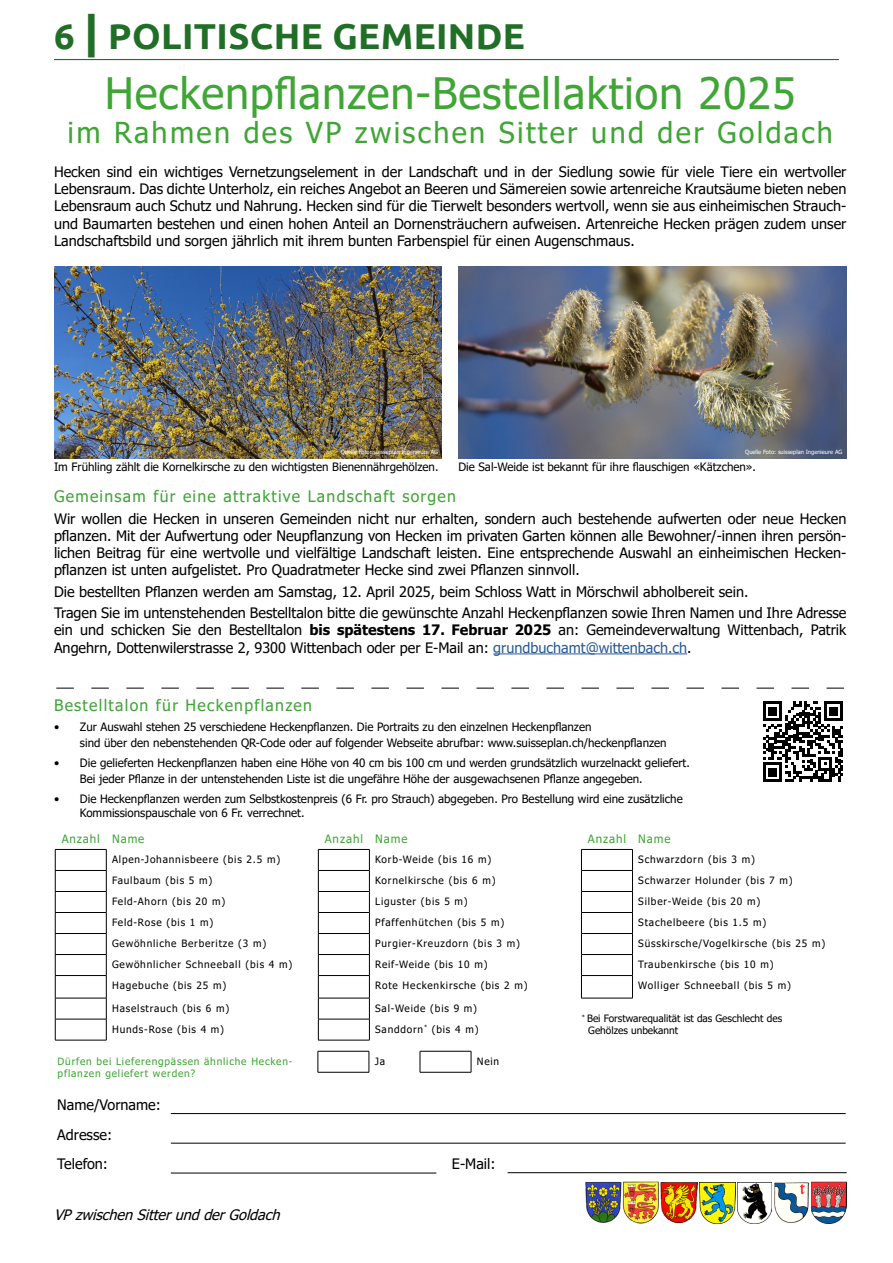
<style>
.page{position:relative;width:893px;height:1263px;background:#fff}
.page>*{position:absolute;margin:0;border:0;box-sizing:border-box;transform-origin:0 0}
.t1{font:43.2px "Tahoma";letter-spacing:.02em;color:#3fa535}
.t2{font:700 36px "Ubuntu";letter-spacing:.01em;color:#216e26}
.t3{font:28.8px "Tahoma";letter-spacing:.08em;color:#3fa535}
.t4{font:15.9px "Tahoma";letter-spacing:.08em;color:#3fa535}
.t5{font:14.4px/17.2px "Tahoma";color:#000}
.t6{font:italic 14.4px "Tahoma";color:#000}
.t7{font:11.55px/15.9px "Tahoma";color:#000}
.t8{font:11.55px "Tahoma";letter-spacing:.08em;color:#3fa535}
.t9{font:10.05px "Tahoma";letter-spacing:.08em;color:#000}
.t10{font:10.05px/12.1px "Tahoma";letter-spacing:.08em;color:#3fa535}
.t11{font:10.05px/12.1px "Tahoma";color:#000}
.t12{font:5.7px "Tahoma";color:#fff}
.s1{font-style:inherit}
.s2{font-size:45px}
.s3{font-weight:700}
.s4{color:#275b9b}
</style>
<div class="page">
<hr style="left:54px;top:59px;width:785px;height:1px;background:#216e26">
<img style="left:738px;top:1183px;width:33px;height:41px">
<img style="left:585px;top:1181px;width:113px;height:43px">
<img style="left:700px;top:1183px;width:35px;height:41px">
<img style="left:774px;top:1181px;width:36px;height:42px">
<img style="left:812px;top:1182px;width:34px;height:42px">
<img style="left:54px;top:267px;width:388px;height:191px">
<img style="left:458px;top:267px;width:388px;height:191px">
<hr style="left:493px;top:653px;width:194px;height:1px;background:#275b9b">
<svg style="left:56px;top:688px;width:789px;height:1px"></svg>
<svg style="left:763px;top:701px;width:80px;height:81px"></svg>
<hr style="left:55px;top:849px;width:51px;height:1px;background:#000">
<hr style="left:55px;top:870px;width:51px;height:1px;background:#000">
<hr style="left:55px;top:891px;width:51px;height:1px;background:#000">
<hr style="left:55px;top:912px;width:51px;height:1px;background:#000">
<hr style="left:55px;top:933px;width:51px;height:1px;background:#000">
<hr style="left:55px;top:954px;width:51px;height:1px;background:#000">
<hr style="left:55px;top:975px;width:51px;height:1px;background:#000">
<hr style="left:55px;top:998px;width:51px;height:1px;background:#000">
<hr style="left:55px;top:1019px;width:51px;height:1px;background:#000">
<svg style="left:55px;top:850px;width:1px;height:190px"></svg>
<svg style="left:106px;top:850px;width:1px;height:190px"></svg>
<hr style="left:55px;top:1040px;width:51px;height:1px;background:#000">
<hr style="left:318px;top:849px;width:52px;height:1px;background:#000">
<hr style="left:318px;top:870px;width:52px;height:1px;background:#000">
<hr style="left:318px;top:891px;width:52px;height:1px;background:#000">
<hr style="left:318px;top:912px;width:52px;height:1px;background:#000">
<hr style="left:318px;top:933px;width:52px;height:1px;background:#000">
<hr style="left:318px;top:954px;width:52px;height:1px;background:#000">
<hr style="left:318px;top:975px;width:52px;height:1px;background:#000">
<hr style="left:318px;top:998px;width:52px;height:1px;background:#000">
<hr style="left:318px;top:1019px;width:52px;height:1px;background:#000">
<svg style="left:318px;top:850px;width:1px;height:190px"></svg>
<svg style="left:369px;top:850px;width:1px;height:190px"></svg>
<hr style="left:318px;top:1040px;width:52px;height:1px;background:#000">
<hr style="left:581px;top:849px;width:52px;height:1px;background:#000">
<hr style="left:581px;top:870px;width:52px;height:1px;background:#000">
<hr style="left:581px;top:891px;width:52px;height:1px;background:#000">
<hr style="left:581px;top:912px;width:52px;height:1px;background:#000">
<hr style="left:581px;top:933px;width:52px;height:1px;background:#000">
<hr style="left:581px;top:954px;width:52px;height:1px;background:#000">
<hr style="left:581px;top:975px;width:52px;height:1px;background:#000">
<svg style="left:581px;top:850px;width:1px;height:148px"></svg>
<svg style="left:632px;top:850px;width:1px;height:148px"></svg>
<hr style="left:581px;top:998px;width:52px;height:1px;background:#000">
<hr style="left:420px;top:1051px;width:51px;height:1px;background:#000">
<svg style="left:420px;top:1051px;width:1px;height:21px"></svg>
<svg style="left:471px;top:1051px;width:1px;height:21px"></svg>
<hr style="left:420px;top:1072px;width:51px;height:1px;background:#000">
<hr style="left:318px;top:1051px;width:51px;height:1px;background:#000">
<svg style="left:318px;top:1051px;width:1px;height:21px"></svg>
<svg style="left:369px;top:1051px;width:1px;height:21px"></svg>
<hr style="left:318px;top:1072px;width:51px;height:1px;background:#000">
<hr style="left:171px;top:1113px;width:675px;height:1px;background:#000">
<hr style="left:171px;top:1143px;width:675px;height:1px;background:#000">
<hr style="left:171px;top:1173px;width:265px;height:1px;background:#000">
<hr style="left:508px;top:1172px;width:339px;height:1px;background:#000">
<h2 class="t2" style="left:54px;top:13px;width:472px"><span class="s1">6</span> <span class="s2">|</span> POLITISCHE GEMEINDE</h2>
<p class="t1" style="left:105px;top:64px;width:692px">Heckenpflanzen-Bestellaktion 2025</p>
<p class="t3" style="left:68px;top:114px;width:767px">im Rahmen des VP zwischen Sitter und der Goldach</p>
<p class="t5" style="left:54px;top:164px;width:794px;text-align:justify">Hecken sind ein wichtiges Vernetzungselement in der Landschaft und in der Siedlung sowie für viele Tiere ein wertvoller Lebensraum. Das dichte Unterholz, ein reiches Angebot an Beeren und Sämereien sowie artenreiche Krautsäume bieten neben Lebensraum auch Schutz und Nahrung. Hecken sind für die Tierwelt besonders wertvoll, wenn sie aus einheimischen Strauch&shy;und Baumarten bestehen und einen hohen Anteil an Dornensträuchern aufweisen. Artenreiche Hecken prägen zudem unser Landschaftsbild und sorgen jährlich mit ihrem bunten Farbenspiel für einen Augenschmaus.</p>
<p class="t12" style="left:341px;top:449px;width:99px">Quelle Foto: suisseplan Ingenieure AG</p>
<p class="t12" style="left:745px;top:449px;width:99px">Quelle Foto: suisseplan Ingenieure AG</p>
<p class="t7" style="left:54px;top:460px;width:386px">Im Frühling zählt die Kornelkirsche zu den wichtigsten Bienennährgehölzen.</p>
<p class="t7" style="left:458px;top:460px;width:299px">Die Sal-Weide ist bekannt für ihre flauschigen «Kätzchen».</p>
<p class="t4" style="left:54px;top:486px;width:403px">Gemeinsam für eine attraktive Landschaft sorgen</p>
<p class="t5" style="left:54px;top:510px;width:794px;text-align:justify">Wir wollen die Hecken in unseren Gemeinden nicht nur erhalten, sondern auch bestehende aufwerten oder neue Hecken pflanzen. Mit der Aufwertung oder Neupflanzung von Hecken im privaten Garten können alle Bewohner/-innen ihren persön&shy;lichen Beitrag für eine wertvolle und vielfältige Landschaft leisten. Eine entsprechende Auswahl an einheimischen Hecken&shy;pflanzen ist unten aufgelistet. Pro Quadratmeter Hecke sind zwei Pflanzen sinnvoll.</p>
<p class="t5" style="left:54px;top:582px;width:794px;line-height:21.3px">Die bestellten Pflanzen werden am Samstag, 12. April 2025, beim Schloss Watt in Mörschwil abholbereit sein.<br>Tragen Sie im untenstehenden Bestelltalon bitte die gewünschte Anzahl Heckenpflanzen sowie Ihren Namen und Ihre Adresse</p>
<p class="t5" style="left:54px;top:622px;width:794px">ein und schicken Sie den Bestelltalon <span class="s3">bis spätestens 17. Februar 2025</span> an: Gemeindeverwaltung Wittenbach, Patrik<br>Angehrn, Dottenwilerstrasse 2, 9300 Wittenbach oder per E-Mail an: <span class="s4">grundbuchamt@wittenbach.ch</span>.</p>
<p class="t4" style="left:54px;top:695px;width:260px">Bestelltalon für Heckenpflanzen</p>
<p class="t7" style="left:80px;top:720px;width:588px;text-indent:-26px">• Zur Auswahl stehen 25 verschiedene Heckenpflanzen. Die Portraits zu den einzelnen Heckenpflanzen<br>sind über den nebenstehenden QR-Code oder auf folgender Webseite abrufbar: www.suisseplan.ch/heckenpflanzen</p>
<p class="t7" style="left:80px;top:756px;width:611px;text-indent:-26px">• Die gelieferten Heckenpflanzen haben eine Höhe von 40 cm bis 100 cm und werden grundsätzlich wurzelnackt geliefert.<br>Bei jeder Pflanze in der untenstehenden Liste ist die ungefähre Höhe der ausgewachsenen Pflanze angegeben.</p>
<p class="t7" style="left:80px;top:792px;width:604px;line-height:13.8px;text-indent:-26px">• Die Heckenpflanzen werden zum Selbstkostenpreis (6 Fr. pro Strauch) abgegeben. Pro Bestellung wird eine zusätzliche<br>Kommissionspauschale von 6 Fr. verrechnet.</p>
<p class="t8" style="left:62px;top:831px;width:84px">Anzahl Name</p>
<p class="t8" style="left:325px;top:831px;width:84px">Anzahl Name</p>
<p class="t8" style="left:588px;top:831px;width:84px">Anzahl Name</p>
<p class="t9" style="left:112px;top:852px;width:170px">Alpen-Johannisbeere (bis 2.5 m)</p>
<p class="t9" style="left:375px;top:852px;width:118px">Korb-Weide (bis 16 m)</p>
<p class="t9" style="left:638px;top:852px;width:118px">Schwarzdorn (bis 3 m)</p>
<p class="t9" style="left:112px;top:873px;width:102px">Faulbaum (bis 5 m)</p>
<p class="t9" style="left:375px;top:873px;width:122px">Kornelkirsche (bis 6 m)</p>
<p class="t9" style="left:638px;top:873px;width:156px">Schwarzer Holunder (bis 7 m)</p>
<p class="t9" style="left:112px;top:894px;width:115px">Feld-Ahorn (bis 20 m)</p>
<p class="t9" style="left:375px;top:894px;width:94px">Liguster (bis 5 m)</p>
<p class="t9" style="left:638px;top:894px;width:124px">Silber-Weide (bis 20 m)</p>
<p class="t9" style="left:112px;top:915px;width:103px">Feld-Rose (bis 1 m)</p>
<p class="t9" style="left:375px;top:915px;width:131px">Pfaffenhütchen (bis 5 m)</p>
<p class="t9" style="left:638px;top:915px;width:129px">Stachelbeere (bis 1.5 m)</p>
<p class="t9" style="left:112px;top:936px;width:156px">Gewöhnliche Berberitze (3 m)</p>
<p class="t9" style="left:375px;top:936px;width:146px">Purgier-Kreuzdorn (bis 3 m)</p>
<p class="t9" style="left:638px;top:936px;width:188px">Süsskirsche/Vogelkirsche (bis 25 m)</p>
<p class="t9" style="left:112px;top:957px;width:182px">Gewöhnlicher Schneeball (bis 4 m)</p>
<p class="t9" style="left:375px;top:957px;width:114px">Reif-Weide (bis 10 m)</p>
<p class="t9" style="left:638px;top:957px;width:137px">Traubenkirsche (bis 10 m)</p>
<p class="t9" style="left:112px;top:979px;width:116px">Hagebuche (bis 25 m)</p>
<p class="t9" style="left:375px;top:979px;width:154px">Rote Heckenkirsche (bis 2 m)</p>
<p class="t9" style="left:638px;top:979px;width:154px">Wolliger Schneeball (bis 5 m)</p>
<p class="t9" style="left:112px;top:1001px;width:119px">Haselstrauch (bis 6 m)</p>
<p class="t9" style="left:375px;top:1001px;width:103px">Sal-Weide (bis 9 m)</p>
<p class="t9" style="left:112px;top:1022px;width:114px">Hunds-Rose (bis 4 m)</p>
<p class="t9" style="left:375px;top:1022px;width:105px">Sanddorn<sup>*</sup> (bis 4 m)</p>
<p class="t10" style="left:58px;top:1055px;width:236px">Dürfen bei Lieferengpässen ähnliche Hecken&shy;pflanzen geliefert werden?</p>
<p class="t9" style="left:375px;top:1054px;width:12px">Ja</p>
<p class="t9" style="left:477px;top:1054px;width:24px">Nein</p>
<p class="t5" style="left:57px;top:1091px;width:105px;line-height:29.5px">Name/Vorname:<br>Adresse:<br>Telefon:</p>
<p class="t11" style="left:588px;top:1013px;width:195px;text-indent:-6px"><sup>*</sup> Bei Forstwarequalität ist das Geschlecht des<br>Gehölzes unbekannt</p>
<p class="t5" style="left:452px;top:1156px;width:45px">E-Mail:</p>
<p class="t6" style="left:54px;top:1205px;width:233px">VPzwischenSitterundderGoldach</p>
</div>
